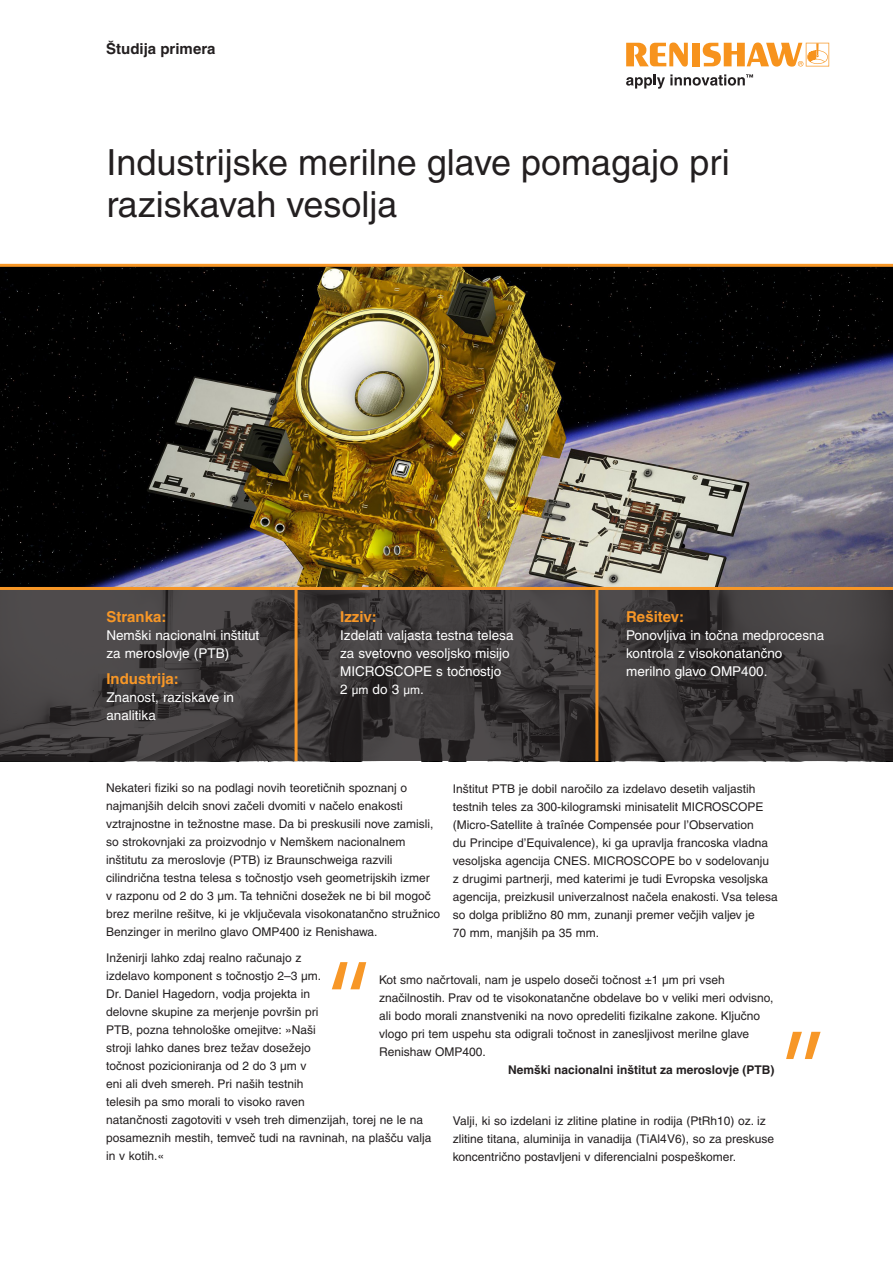
<style>
.page{position:relative;width:893px;height:1263px;background:#fff}
.page>*{position:absolute;margin:0;border:0;box-sizing:border-box;transform-origin:0 0}
.Case_study__Title_24{font:36px/42px "Helvetica CE";color:#231f20}
.Industry_box__Headin{font:700 15px "Helvetica CE";color:#f79727}
.Case_study__Front_pa{font:700 15px "Helvetica CE";color:#231f20}
.Industry_box__Main_t{font:13.5px/18px "Helvetica CE";color:#fff}
.Main_body_text_8pt{font:13.5px/18px "Helvetica CE";color:#fff}
.Main_body_text_8pt-2{font:12px/18px "Helvetica CE";color:#231f20}
.t1{font:700 12px "Helvetica CE";color:#231f20}
.s1{font-size:12px}
</style>
<div class="page">
<svg style="left:0;top:590px;width:893px;height:171px;background:#3c393a"></svg>
<hr style="left:295px;top:589px;width:3px;height:172px;background:#f79727">
<hr style="left:595px;top:589px;width:3px;height:172px;background:#f79727">
<svg style="left:626px;top:43px;width:62px;height:24px"></svg>
<div style="left:692px;top:43px;width:8px;height:23px;background:#f7931d"></div>
<svg style="left:703px;top:43px;width:126px;height:24px"></svg>
<svg style="left:626px;top:74px;width:127px;height:15px"></svg>
<img style="left:0;top:264px;width:893px;height:326px">
<svg style="left:332px;top:962px;width:34px;height:27px"></svg>
<svg style="left:786px;top:1032px;width:35px;height:27px"></svg>
<p class="Case_study__Front_pa" style="left:106px;top:40px;width:111px">Študija primera</p>
<p class="Case_study__Title_24" style="left:106px;top:142px;width:625px">Industrijske merilne glave pomagajo pri raziskavah vesolja</p>
<p class="Industry_box__Headin" style="left:106px;top:608px;width:62px">Stranka:</p>
<p class="Main_body_text_8pt" style="left:106px;top:626px;width:155px">Nemški nacionalni inštitut za meroslovje (PTB)</p>
<p class="Industry_box__Headin" style="left:106px;top:670px;width:74px">Industrija:</p>
<p class="Industry_box__Main_t" style="left:106px;top:688px;width:129px">Znanost, raziskave in analitika</p>
<p class="Industry_box__Headin" style="left:340px;top:608px;width:38px">Izziv:</p>
<p class="Industry_box__Main_t" style="left:340px;top:626px;width:175px">Izdelati valjasta testna telesa za svetovno vesoljsko misijo<br>MICROSCOPE s točnostjo<br>2 <span class="s1">µm</span> do 3 <span class="s1">µm</span>.</p>
<p class="Industry_box__Headin" style="left:626px;top:608px;width:60px">Rešitev:</p>
<p class="Industry_box__Main_t" style="left:626px;top:626px;width:199px">Ponovljiva in točna medprocesna kontrola z visokonatančno merilno glavo OMP400.</p>
<p class="Main_body_text_8pt-2" style="left:106px;top:778px;width:335px">Nekateri fiziki so na podlagi novih teoretičnih spoznanj o najmanjših delcih snovi začeli dvomiti v načelo enakosti vztrajnostne in težnostne mase. Da bi preskusili nove zamisli, so strokovnjaki za proizvodnjo v Nemškem nacionalnem inštitutu za meroslovje (PTB) iz Braunschweiga razvili cilindrična testna telesa s točnostjo vseh geometrijskih izmer<br>v razponu od 2 do 3 µm. Ta tehnični dosežek ne bi bil mogoč brez merilne rešitve, ki je vključevala visokonatančno stružnico Benzinger in merilno glavo OMP400 iz Renishawa.</p>
<p class="Main_body_text_8pt-2" style="left:106px;top:949px;width:327px">Inženirji lahko zdaj realno računajo z<br>izdelavo komponent s točnostjo 2–3 µm.<br>Dr. Daniel Hagedorn, vodja projekta in<br>delovne skupine za merjenje površin pri<br>PTB, pozna tehnološke omejitve: »Naši<br>stroji lahko danes brez težav dosežejo<br>točnost pozicioniranja od 2 do 3 µm v<br>eni ali dveh smereh. Pri naših testnih<br>telesih pa smo morali to visoko raven<br>natančnosti zagotoviti v vseh treh dimenzijah, torej ne le na posameznih mestih, temveč tudi na ravninah, na plašču valja in v kotih.«</p>
<p class="Main_body_text_8pt-2" style="left:453px;top:780px;width:326px">Inštitut PTB je dobil naročilo za izdelavo desetih valjastih testnih teles za 300-kilogramski minisatelit MICROSCOPE (Micro-Satellite à traînée Compensée pour l’Observation<br>du Principe d’Equivalence), ki ga upravlja francoska vladna vesoljska agencija CNES. MICROSCOPE bo v sodelovanju z drugimi partnerji, med katerimi je tudi Evropska vesoljska agencija, preizkusil univerzalnost načela enakosti. Vsa telesa so dolga približno 80 mm, zunanji premer večjih valjev je<br>70 mm, manjših pa 35 mm.</p>
<p class="Main_body_text_8pt-2" style="left:379px;top:971px;width:396px">Kot smo načrtovali, nam je uspelo doseči točnost ±1 µm pri vseh značilnostih. Prav od te visokonatančne obdelave bo v veliki meri odvisno, ali bodo morali znanstveniki na novo opredeliti fizikalne zakone. Ključno vlogo pri tem uspehu sta odigrali točnost in zanesljivost merilne glave Renishaw OMP400.</p>
<p class="t1" style="left:508px;top:1063px;width:268px">Nemški nacionalni inštitut za meroslovje (PTB)</p>
<p class="Main_body_text_8pt-2" style="left:453px;top:1112px;width:323px">Valji, ki so izdelani iz zlitine platine in rodija (PtRh10) oz. iz zlitine titana, aluminija in vanadija (TiAl4V6), so za preskuse koncentrično postavljeni v diferencialni pospeškomer.</p>
</div>
